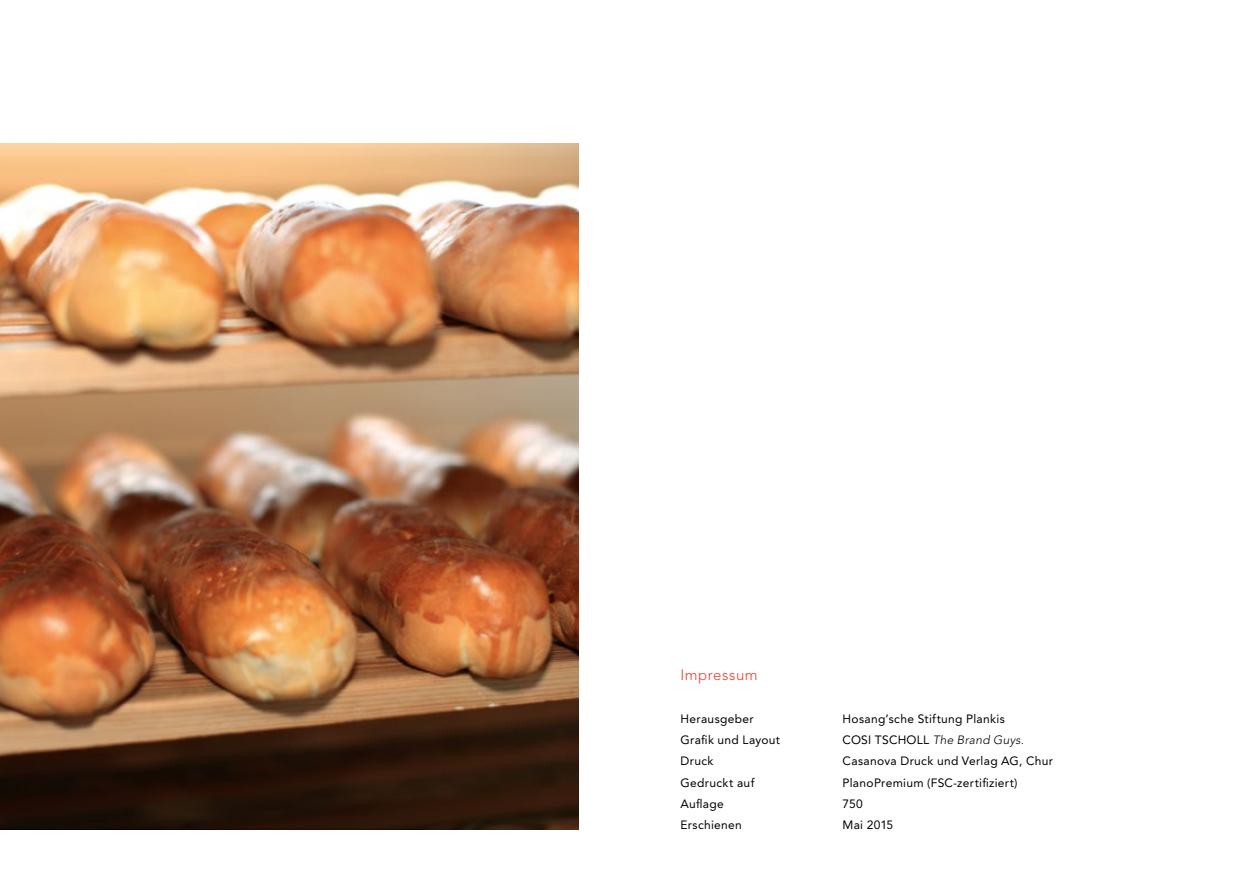
<style>
.page{position:relative;width:1259px;height:893px;background:#fff}
.page>*{position:absolute;margin:0;border:0;box-sizing:border-box;transform-origin:0 0}
.t1{font:300 15px "Avenir LT";letter-spacing:.03em;color:#e8423b}
.t2{font:12px "Avenir LT";letter-spacing:.025em;color:#000}
.t3{font:italic 300 12px "Avenir LT";letter-spacing:.025em;color:#000}
.s1{font-weight:400;font-style:normal}
</style>
<div class="page">
<img style="left:0;top:143px;width:578px;height:686px">
<p class="t1" style="left:680px;top:666px;width:79px">Impressum</p>
<p class="t2" style="left:680px;top:712px;width:75px">Herausgeber</p>
<p class="t2" style="left:842px;top:712px;width:164px">Hosang’sche Stiftung Plankis</p>
<p class="t2" style="left:680px;top:733px;width:101px">Grafik und Layout</p>
<p class="t3" style="left:842px;top:733px;width:183px"><span class="s1">COSI TSCHOLL</span> The Brand Guys.</p>
<p class="t2" style="left:680px;top:754px;width:35px">Druck</p>
<p class="t2" style="left:842px;top:754px;width:212px">Casanova Druck und Verlag AG, Chur</p>
<p class="t2" style="left:680px;top:775px;width:75px">Gedruckt auf</p>
<p class="t2" style="left:842px;top:775px;width:176px">PlanoPremium (FSC-zertifiziert)</p>
<p class="t2" style="left:680px;top:797px;width:45px">Auflage</p>
<p class="t2" style="left:842px;top:797px;width:22px">750</p>
<p class="t2" style="left:680px;top:818px;width:63px">Erschienen</p>
<p class="t2" style="left:842px;top:818px;width:52px">Mai 2015</p>
</div>
